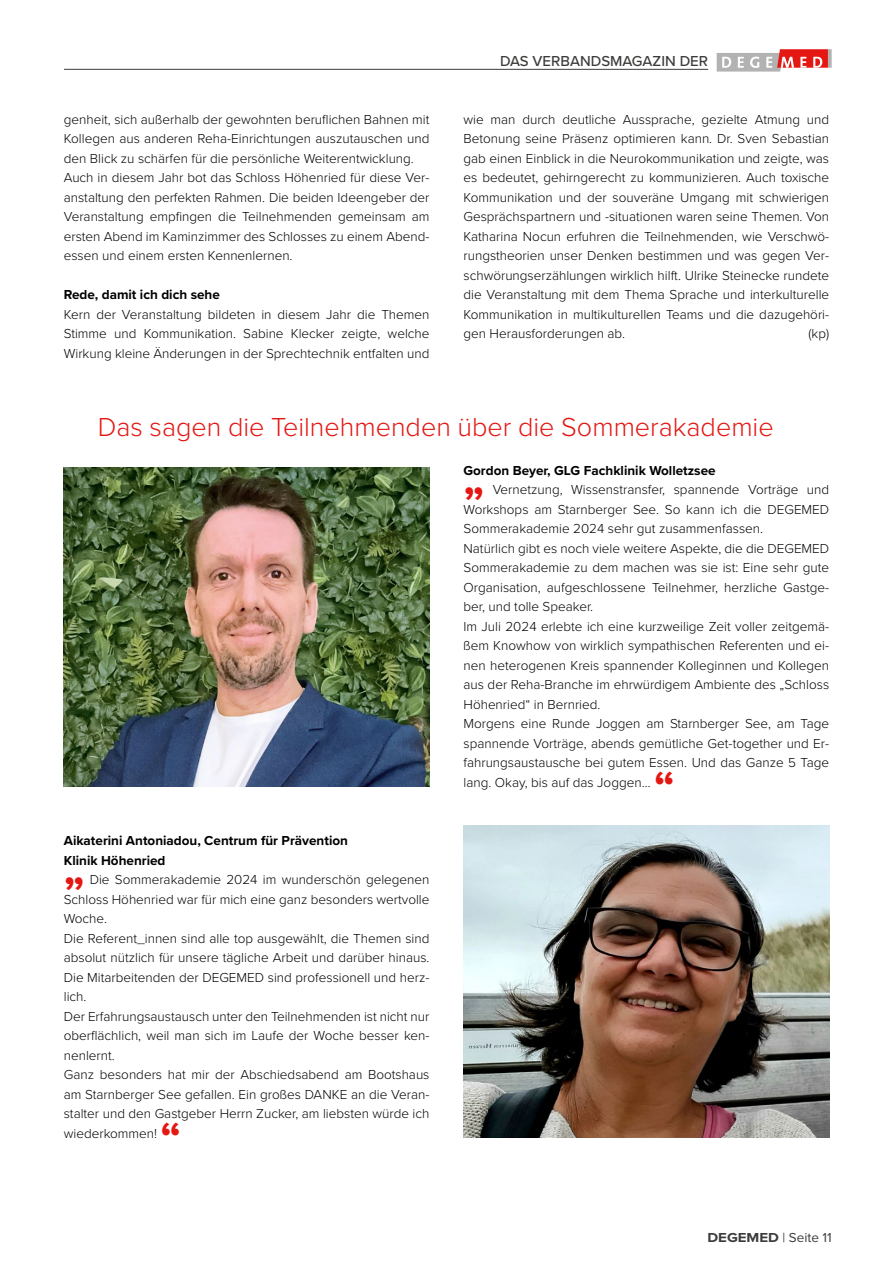
<style>
.page{position:relative;width:893px;height:1263px;background:#fff}
.page>*{position:absolute;margin:0;border:0;box-sizing:border-box;transform-origin:0 0}
.INHALT_Hervorhebung{font:700 45px "Proxima Nova";color:#e41713}
.INHALT_Hervorhebung-2{font:300 27px "Proxima Nova";color:#e41713}
.t1{font:500 15px "Proxima Nova";color:#3c3c3b}
.INHALT_Grundtext{font:300 13.5px/19.5px "Proxima Nova";color:#000;text-align:justify}
.INHALT_Grundtext_fett{font:700 13.5px/19.5px "Proxima Nova";color:#000}
.INHALT_Grundtext-2{font:700 13.5px "Proxima Nova";color:#000}
.t2{font:13.5px "Proxima Nova";color:#3c3c3b}
.s1{font-weight:700}
</style>
<div class="page">
<hr style="left:64px;top:69px;width:644px;height:1px;background:#3c3c3b">
<svg style="left:828px;top:49px;width:4px;height:19px"></svg>
<svg style="left:717px;top:49px;width:111px;height:23px"></svg>
<img style="left:64px;top:467px;width:365px;height:320px">
<img style="left:463px;top:826px;width:366px;height:312px">
<p class="INHALT_Grundtext" style="left:64px;top:109px;width:367px">genheit, sich außerhalb der gewohnten beruflichen Bahnen mit Kollegen aus anderen Reha-Einrichtungen auszutauschen und den Blick zu schärfen für die persönliche Weiterentwicklung.</p>
<p class="INHALT_Grundtext" style="left:64px;top:167px;width:367px">Auch in diesem Jahr bot das Schloss Höhenried für diese Ver&shy;anstaltung den perfekten Rahmen. Die beiden Ideengeber der Veranstaltung empfingen die Teilnehmenden gemeinsam am ersten Abend im Kaminzimmer des Schlosses zu einem Abend&shy;essen und einem ersten Kennenlernen.</p>
<p class="INHALT_Grundtext-2" style="left:64px;top:285px;width:158px">Rede, damit ich dich sehe</p>
<p class="INHALT_Grundtext" style="left:64px;top:304px;width:367px">Kern der Veranstaltung bildeten in diesem Jahr die Themen Stimme und Kommunikation. Sabine Klecker zeigte, welche Wirkung kleine Änderungen in der Sprechtechnik entfalten und</p>
<p class="t1" style="left:500px;top:52px;width:210px">DAS VERBANDSMAGAZIN DER</p>
<p class="INHALT_Grundtext" style="left:463px;top:109px;width:367px">wie man durch deutliche Aussprache, gezielte Atmung und Betonung seine Präsenz optimieren kann. Dr. Sven Sebastian gab einen Einblick in die Neurokommunikation und zeigte, was es bedeutet, gehirngerecht zu kommunizieren. Auch toxische Kommunikation und der souveräne Umgang mit schwierigen Gesprächspartnern und -situationen waren seine Themen. Von Katharina Nocun erfuhren die Teilnehmenden, wie Verschwö&shy;rungstheorien unser Denken bestimmen und was gegen Ver&shy;schwörungserzählungen wirklich hilft. Ulrike Steinecke rundete die Veranstaltung mit dem Thema Sprache und interkulturelle Kommunikation in multikulturellen Teams und die dazugehöri&shy;gen Herausforderungen ab.</p>
<p class="INHALT_Grundtext" style="left:808px;top:323px;width:22px">(kp)</p>
<p class="INHALT_Hervorhebung-2" style="left:98px;top:407px;width:677px">Das sagen die Teilnehmenden über die Sommerakademie</p>
<p class="INHALT_Grundtext_fett" style="left:64px;top:831px;width:286px">Aikaterini Antoniadou, Centrum für Prävention<br>Klinik Höhenried</p>
<p class="INHALT_Hervorhebung" style="left:64px;top:836px;width:22px">„</p>
<p class="INHALT_Grundtext" style="left:64px;top:869px;width:367px;text-indent:26px">Die Sommerakademie 2024 im wunderschön gelegenen Schloss Höhenried war für mich eine ganz besonders wertvolle Woche.</p>
<p class="INHALT_Grundtext" style="left:64px;top:928px;width:367px">Die Referent_innen sind alle top ausgewählt, die Themen sind absolut nützlich für unsere tägliche Arbeit und darüber hinaus.<br>Die Mitarbeitenden der DEGEMED sind professionell und herz&shy;lich.</p>
<p class="INHALT_Grundtext" style="left:64px;top:1006px;width:367px">Der Erfahrungsaustausch unter den Teilnehmenden ist nicht nur oberflächlich, weil man sich im Laufe der Woche besser ken&shy;nenlernt.</p>
<p class="INHALT_Grundtext" style="left:64px;top:1064px;width:367px">Ganz besonders hat mir der Abschiedsabend am Bootshaus am Starnberger See gefallen. Ein großes DANKE an die Veran&shy;stalter und den Gastgeber Herrn Zucker, am liebsten würde ich wiederkommen!</p>
<p class="INHALT_Hervorhebung" style="left:161px;top:1104px;width:22px">“</p>
<p class="INHALT_Grundtext_fett" style="left:463px;top:460px;width:254px">Gordon Beyer, GLG Fachklinik Wolletzsee</p>
<p class="INHALT_Hervorhebung" style="left:463px;top:446px;width:22px">„</p>
<p class="INHALT_Grundtext" style="left:463px;top:479px;width:367px;text-indent:29px">Vernetzung, Wissenstransfer, spannende Vorträge und Workshops am Starnberger See. So kann ich die DEGEMED Sommerakademie 2024 sehr gut zusammenfassen.</p>
<p class="INHALT_Grundtext" style="left:463px;top:538px;width:367px">Natürlich gibt es noch viele weitere Aspekte, die die DEGEMED Sommerakademie zu dem machen was sie ist: Eine sehr gute Organisation, aufgeschlossene Teilnehmer, herzliche Gastge&shy;ber, und tolle Speaker.</p>
<p class="INHALT_Grundtext" style="left:463px;top:616px;width:367px">Im Juli 2024 erlebte ich eine kurzweilige Zeit voller zeitgemä&shy;ßem Knowhow von wirklich sympathischen Referenten und ei&shy;nen heterogenen Kreis spannender Kolleginnen und Kollegen aus der Reha-Branche im ehrwürdigem Ambiente des „Schloss Höhenried“ in Bernried.</p>
<p class="INHALT_Grundtext" style="left:463px;top:713px;width:367px">Morgens eine Runde Joggen am Starnberger See, am Tage spannende Vorträge, abends gemütliche Get-together und Er&shy;fahrungsaustausche bei gutem Essen. Und das Ganze 5 Tage lang. Okay, bis auf das Joggen…</p>
<p class="INHALT_Hervorhebung" style="left:654px;top:753px;width:22px">“</p>
<p class="t2" style="left:707px;top:1229px;width:126px"><span class="s1">DEGEMED</span> | Seite 11</p>
</div>
